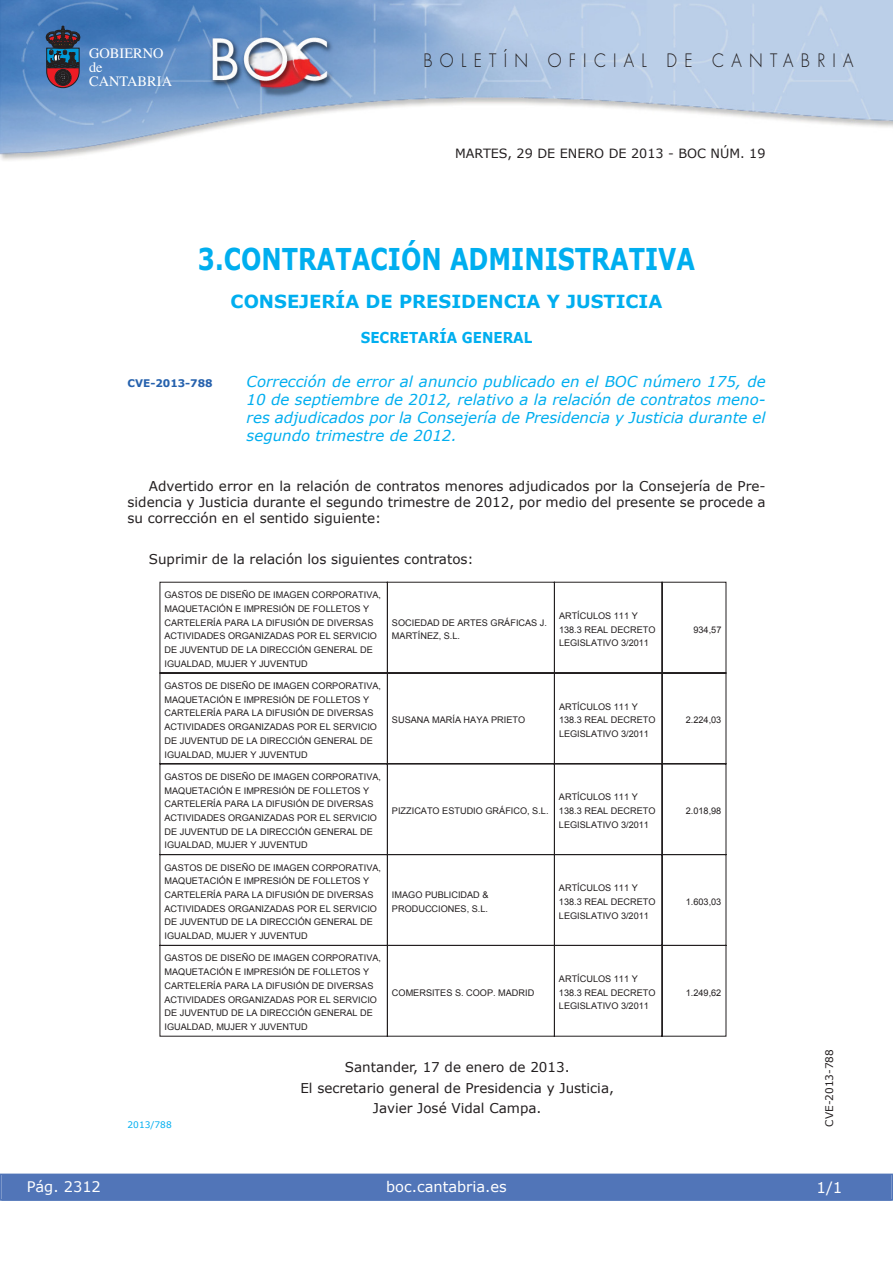
<style>
.page{position:relative;width:893px;height:1263px;background:#fff}
.page>*{position:absolute;margin:0;border:0;box-sizing:border-box;transform-origin:0 0}
.t1{font:700 30px "Verdana";color:#00aeef;scale:.8 1}
.t2{font:700 18px "Verdana";color:#00aeef}
.t3{font:300 18px "Futura";letter-spacing:.45em;color:#231f20;scale:.9 1}
.t4{font:italic 15px/18px "Verdana";color:#00aeef;text-align:justify}
.t5{font:700 15px "Verdana";color:#00aeef;scale:.9 1}
.t6{font:15px "Verdana";color:#fff}
.t7{font:14.55px "Verdana";color:#fff}
.t8{font:14.4px/14.1px "Times";color:#fff}
.t9{font:13.5px/16.2px "Verdana";color:#231f20;text-align:justify}
.t10{font:12.75px "Verdana";color:#231f20}
.t11{font:10.5px "Verdana";color:#231f20}
.t12{font:700 10.5px "Verdana";color:#2561ad}
.t13{font:9.15px/13.6px "Arial";color:#231f20}
.t14{font:9px "Verdana";color:#00aeef}
</style>
<div class="page">
<img style="left:0;top:0;width:893px;height:161px">
<svg style="left:46px;top:26px;width:34px;height:62px;background:#464054"></svg>
<div style="left:1px;top:1174px;width:890px;height:27px;background:#5175b8"></div>
<div style="left:0;top:1174px;width:893px;height:27px;border:1px solid #5175b8"></div>
<svg style="left:159px;top:582px;width:567px;height:455px"></svg>
<h3 class="t8" style="left:89px;top:47px;width:85px">GOBIERNO de<br>CANTABRIA</h3>
<h2 class="t3" style="left:423px;top:52px;width:479px">BOLETÍN OFICIAL DE CANTABRIA</h2>
<h3 class="t10" style="left:455px;top:145px;width:312px">MARTES, 29 DE ENERO DE 2013 - BOC NÚM. 19</h3>
<h1 class="t1" style="left:198px;top:240px;width:623px">3.CONTRATACIÓN ADMINISTRATIVA</h1>
<h2 class="t2" style="left:231px;top:290px;width:433px">CONSEJERÍA DE PRESIDENCIA Y JUSTICIA</h2>
<h3 class="t5" style="left:361px;top:328px;width:192px">SECRETARÍA GENERAL</h3>
<p class="t12" style="left:128px;top:376px;width:87px">CVE-2013-788</p>
<h3 class="t4" style="left:247px;top:372px;width:520px">Corrección de error al anuncio publicado en el BOC número 175, de 10 de septiembre de 2012, relativo a la relación de contratos meno&shy;res adjudicados por la Consejería de Presidencia y Justicia durante el segundo trimestre de 2012.</h3>
<h3 class="t9" style="left:128px;top:477px;width:639px;text-indent:21px">Advertido error en la relación de contratos menores adjudicados por la Consejería de Pre&shy;sidencia y Justicia durante el segundo trimestre de 2012, por medio del presente se procede a su corrección en el sentido siguiente:</h3>
<h3 class="t9" style="left:149px;top:551px;width:326px">Suprimir de la relación los siguientes contratos:</h3>
<p class="t13" style="left:164px;top:588px;width:218px">GASTOS DE DISEÑO DE IMAGEN CORPORATIVA, MAQUETACIÓN E IMPRESIÓN DE FOLLETOS Y CARTELERÍA PARA LA DIFUSIÓN DE DIVERSAS ACTIVIDADES ORGANIZADAS POR EL SERVICIO DE JUVENTUD DE LA DIRECCIÓN GENERAL DE IGUALDAD, MUJER Y JUVENTUD</p>
<p class="t13" style="left:392px;top:616px;width:157px">SOCIEDAD DE ARTES GRÁFICAS J.<br>MARTÍNEZ, S.L.</p>
<p class="t13" style="left:559px;top:609px;width:98px">ARTÍCULOS 111 Y<br>138.3 REAL DECRETO<br>LEGISLATIVO 3/2011</p>
<p class="t13" style="left:693px;top:623px;width:29px">934,57</p>
<p class="t13" style="left:164px;top:679px;width:218px">GASTOS DE DISEÑO DE IMAGEN CORPORATIVA, MAQUETACIÓN E IMPRESIÓN DE FOLLETOS Y CARTELERÍA PARA LA DIFUSIÓN DE DIVERSAS ACTIVIDADES ORGANIZADAS POR EL SERVICIO DE JUVENTUD DE LA DIRECCIÓN GENERAL DE IGUALDAD, MUJER Y JUVENTUD</p>
<p class="t13" style="left:164px;top:770px;width:218px">GASTOS DE DISEÑO DE IMAGEN CORPORATIVA, MAQUETACIÓN E IMPRESIÓN DE FOLLETOS Y CARTELERÍA PARA LA DIFUSIÓN DE DIVERSAS ACTIVIDADES ORGANIZADAS POR EL SERVICIO DE JUVENTUD DE LA DIRECCIÓN GENERAL DE IGUALDAD, MUJER Y JUVENTUD</p>
<p class="t13" style="left:164px;top:861px;width:218px">GASTOS DE DISEÑO DE IMAGEN CORPORATIVA, MAQUETACIÓN E IMPRESIÓN DE FOLLETOS Y CARTELERÍA PARA LA DIFUSIÓN DE DIVERSAS ACTIVIDADES ORGANIZADAS POR EL SERVICIO DE JUVENTUD DE LA DIRECCIÓN GENERAL DE IGUALDAD, MUJER Y JUVENTUD</p>
<p class="t13" style="left:164px;top:951px;width:218px">GASTOS DE DISEÑO DE IMAGEN CORPORATIVA, MAQUETACIÓN E IMPRESIÓN DE FOLLETOS Y CARTELERÍA PARA LA DIFUSIÓN DE DIVERSAS ACTIVIDADES ORGANIZADAS POR EL SERVICIO DE JUVENTUD DE LA DIRECCIÓN GENERAL DE IGUALDAD, MUJER Y JUVENTUD</p>
<p class="t13" style="left:392px;top:713px;width:135px">SUSANA MARÍA HAYA PRIETO</p>
<p class="t13" style="left:559px;top:700px;width:98px">ARTÍCULOS 111 Y<br>138.3 REAL DECRETO<br>LEGISLATIVO 3/2011</p>
<p class="t13" style="left:392px;top:804px;width:158px">PIZZICATO ESTUDIO GRÁFICO, S.L.</p>
<p class="t13" style="left:559px;top:790px;width:98px">ARTÍCULOS 111 Y<br>138.3 REAL DECRETO<br>LEGISLATIVO 3/2011</p>
<p class="t13" style="left:392px;top:888px;width:98px">IMAGO PUBLICIDAD &amp;<br>PRODUCCIONES, S.L.</p>
<p class="t13" style="left:559px;top:881px;width:98px">ARTÍCULOS 111 Y<br>138.3 REAL DECRETO<br>LEGISLATIVO 3/2011</p>
<p class="t13" style="left:392px;top:986px;width:144px">COMERSITES S. COOP. MADRID</p>
<p class="t13" style="left:559px;top:972px;width:98px">ARTÍCULOS 111 Y<br>138.3 REAL DECRETO<br>LEGISLATIVO 3/2011</p>
<p class="t14" style="left:128px;top:1119px;width:46px">2013/788</p>
<h3 class="t9" style="left:300px;top:1057px;width:315px;line-height:20.4px;text-align:center">Santander, 17 de enero de 2013.<br>El secretario general de Presidencia y Justicia,<br>Javier José Vidal Campa.</h3>
<p class="t13" style="left:686px;top:713px;width:37px">2.224,03</p>
<p class="t13" style="left:686px;top:804px;width:37px">2.018,98</p>
<p class="t13" style="left:686px;top:895px;width:37px">1.603,03</p>
<p class="t13" style="left:686px;top:986px;width:37px">1.249,62</p>
<p class="t11" style="left:823px;top:1127px;width:79px;rotate:-90deg">CVE-2013-788</p>
<h3 class="t7" style="left:27px;top:1177px;width:76px">Pág. 2312</h3>
<h3 class="t7" style="left:386px;top:1178px;width:122px">boc.cantabria.es</h3>
<h3 class="t6" style="left:816px;top:1178px;width:27px">1/1</h3>
</div>
